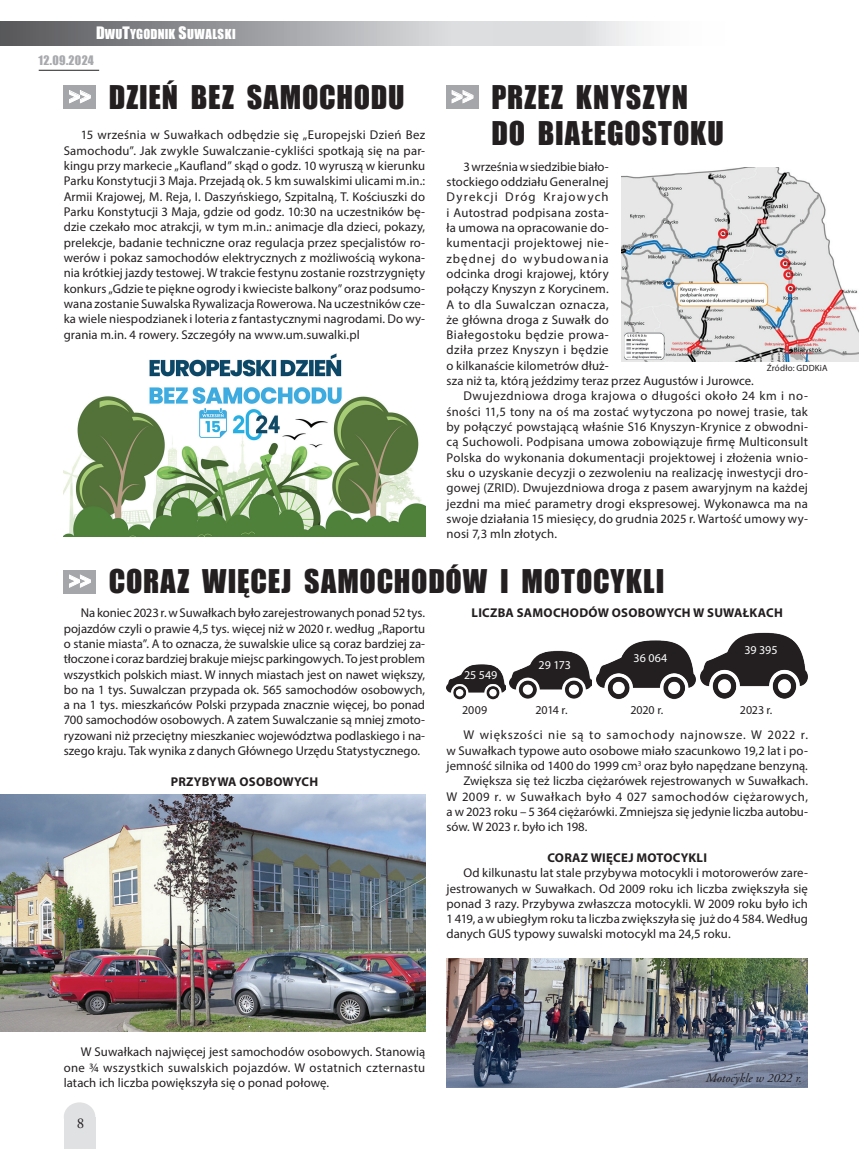
<style>
.page{position:relative;width:859px;height:1149px;background:#fff}
.page>*{position:absolute;margin:0;border:0;box-sizing:border-box;transform-origin:0 0}
.t1{font:30px/36px "Impact";letter-spacing:.03em;color:#231f20}
.t2{font:24.45px "Impact";color:#fff;scale:.87 1}
.t3{font:15px "Adobe Garamond Pro";color:#231f20}
.t4{font:12.75px/15.3px "Myriad Pro";letter-spacing:.015em;color:#231f20;text-align:justify}
.t5{font:12.75px "Myriad Pro";letter-spacing:.04em;color:#231f20}
.t6{font:700 12.75px "Myriad Pro";letter-spacing:.02em;color:#231f20}
.t7{font:12.75px "Myriad Pro";letter-spacing:-.005em;color:#231f20}
.t8{font:12.75px "Myriad Pro";letter-spacing:.035em;color:#231f20}
.t9{font:12.75px "Myriad Pro";letter-spacing:.055em;color:#231f20}
.t10{font:12.75px "Myriad Pro";letter-spacing:-.01em;color:#231f20}
.t11{font:12.75px "Myriad Pro";letter-spacing:.095em;color:#231f20}
.t12{font:12.75px "Myriad Pro";letter-spacing:.075em;color:#231f20}
.t13{font:12.6px "Impact";letter-spacing:.015em;color:#fff}
.t14{font:italic 12.6px "Adobe Garamond Pro";color:#231f20}
.t15{font:12px "Myriad Pro";letter-spacing:-.005em;color:#231f20}
.t16{font:12px "Myriad Pro";letter-spacing:-.005em;color:#fff}
.t17{font:12px "Impact";letter-spacing:.03em;color:#a8a9ad}
.t18{font:9px "Myriad Pro";letter-spacing:.02em;color:#231f20}
.s1{font-size:15.75px}
</style>
<div class="page">
<hr style="left:39px;top:70px;width:60px;height:1px;background:#231f20">
<div style="left:64px;top:1101px;width:31px;height:29px;background:#e0e1e3;border-radius:50%"></div>
<div style="left:64px;top:1116px;width:31px;height:32px;background:#e0e1e3"></div>
<svg style="left:0;top:21px;width:641px;height:24px;background:#acadb0"></svg>
<img style="left:0;top:794px;width:425px;height:237px">
<img style="left:446px;top:664px;width:60px;height:35px">
<img style="left:510px;top:650px;width:82px;height:49px">
<img style="left:596px;top:640px;width:99px;height:60px">
<img style="left:700px;top:632px;width:108px;height:67px">
<img style="left:446px;top:958px;width:362px;height:128px">
<div style="left:64px;top:569px;width:32px;height:24px;background:#a5a6aa"></div>
<svg style="left:69px;top:574px;width:22px;height:13px"></svg>
<div style="left:64px;top:85px;width:32px;height:24px;background:#a5a6aa"></div>
<svg style="left:69px;top:90px;width:22px;height:13px"></svg>
<div style="left:446px;top:85px;width:33px;height:24px;background:#a5a6aa"></div>
<svg style="left:452px;top:90px;width:21px;height:13px"></svg>
<img style="left:621px;top:168px;width:238px;height:193px">
<img style="left:624px;top:333px;width:40px;height:27px">
<img style="left:64px;top:353px;width:361px;height:183px">
<p class="t13" style="left:96px;top:25px;width:141px"><span class="s1">D</span>WU<span class="s1">T</span>YGODNIK <span class="s1">S</span>UWALSKI</p>
<p class="t17" style="left:38px;top:51px;width:57px">12.09.2024</p>
<h1 class="t1" style="left:109px;top:78px;width:297px">DZIEŃ BEZ SAMOCHODU</h1>
<p class="t4" style="left:64px;top:127px;width:363px;text-indent:17px">15 września w Suwałkach odbędzie się „Europejski Dzień Bez Samochodu”. Jak zwykle Suwalczanie-cykliści spotkają się na par&shy;kingu przy markecie „Kaufland” skąd o godz. 10 wyruszą w kierunku Parku Konstytucji 3 Maja. Przejadą ok. 5 km suwalskimi ulicami m.in.:<br>Armii Krajowej, M. Reja, I. Daszyńskiego, Szpitalną, T. Kościuszki do Parku Konstytucji 3 Maja, gdzie od godz. 10:30 na uczestników bę&shy;dzie czekało moc atrakcji, w tym m.in.: animacje dla dzieci, pokazy, prelekcje, badanie techniczne oraz regulacja przez specjalistów ro&shy;werów i pokaz samochodów elektrycznych z możliwością wykona&shy;nia krótkiej jazdy testowej. W trakcie festynu zostanie rozstrzygnięty konkurs „Gdzie te piękne ogrody i kwieciste balkony” oraz podsumo&shy;wana zostanie Suwalska Rywalizacja Rowerowa. Na uczestników cze&shy;ka wiele niespodzianek i loteria z fantastycznymi nagrodami. Do wy&shy;grania m.in. 4 rowery. Szczegóły na www.um.suwalki.pl</p>
<h2 class="t2" style="left:69px;top:78px;width:27px">&gt;&gt;</h2>
<h1 class="t1" style="left:491px;top:78px;width:234px">PRZEZ KNYSZYN<br>DO BIAŁEGOSTOKU</h1>
<p class="t4" style="left:463px;top:158px;width:147px">3 września w siedzibie biało-</p>
<p class="t4" style="left:446px;top:174px;width:164px">stockiego oddziału Generalnej</p>
<p class="t11" style="left:446px;top:189px;width:164px">Dyrekcji Dróg Krajowych</p>
<p class="t4" style="left:446px;top:204px;width:164px">i Autostrad podpisana zosta-</p>
<p class="t4" style="left:446px;top:220px;width:164px">ła umowa na opracowanie do-</p>
<p class="t8" style="left:446px;top:235px;width:164px">kumentacji projektowej nie-</p>
<p class="t12" style="left:446px;top:250px;width:164px">zbędnej do wybudowania</p>
<p class="t4" style="left:446px;top:266px;width:164px">odcinka drogi krajowej, który</p>
<p class="t4" style="left:446px;top:281px;width:164px">połączy Knyszyn z Korycinem.</p>
<p class="t4" style="left:446px;top:296px;width:164px">A to dla Suwalczan oznacza,</p>
<p class="t4" style="left:446px;top:311px;width:164px">że główna droga z Suwałk do</p>
<p class="t5" style="left:446px;top:327px;width:164px">Białegostoku będzie prowa-</p>
<p class="t8" style="left:446px;top:342px;width:164px">dziła przez Knyszyn i będzie</p>
<p class="t4" style="left:446px;top:357px;width:164px">o kilkanaście kilometrów dłuż-</p>
<p class="t4" style="left:446px;top:373px;width:309px">sza niż ta, którą jeździmy teraz przez Augustów i Jurowce.</p>
<p class="t5" style="left:463px;top:388px;width:346px">Dwujezdniowa droga krajowa o długości około 24 km i no-</p>
<p class="t4" style="left:446px;top:403px;width:363px">śności 11,5 tony na oś ma zostać wytyczona po nowej trasie, tak</p>
<p class="t4" style="left:446px;top:419px;width:363px">by połączyć powstającą właśnie S16 Knyszyn-Krynice z obwodni-</p>
<p class="t4" style="left:446px;top:434px;width:363px">cą Suchowoli. Podpisana umowa zobowiązuje firmę Multiconsult</p>
<p class="t4" style="left:446px;top:449px;width:363px">Polska do wykonania dokumentacji projektowej i złożenia wnio-</p>
<p class="t4" style="left:446px;top:464px;width:363px">sku o uzyskanie decyzji o zezwoleniu na realizację inwestycji dro-</p>
<p class="t4" style="left:446px;top:480px;width:363px">gowej (ZRID). Dwujezdniowa droga z pasem awaryjnym na każdej</p>
<p class="t4" style="left:446px;top:495px;width:363px">jezdni ma mieć parametry drogi ekspresowej. Wykonawca ma na</p>
<p class="t4" style="left:446px;top:510px;width:363px">swoje działania 15 miesięcy, do grudnia 2025 r. Wartość umowy wy-</p>
<p class="t4" style="left:446px;top:526px;width:112px">nosi 7,3 mln złotych.</p>
<h2 class="t2" style="left:451px;top:78px;width:27px">&gt;&gt;</h2>
<p class="t18" style="left:767px;top:363px;width:63px">Źródło: GDDKiA</p>
<h2 class="t2" style="left:69px;top:562px;width:27px">&gt;&gt;</h2>
<h1 class="t1" style="left:109px;top:562px;width:557px">CORAZ WIĘCEJ SAMOCHODÓW I MOTOCYKLI</h1>
<p class="t4" style="left:64px;top:605px;width:363px;text-indent:17px">Na koniec 2023 r. w Suwałkach było zarejestrowanych ponad 52 tys. pojazdów czyli o prawie 4,5 tys. więcej niż w 2020 r. według „Raportu o stanie miasta”. A to oznacza, że suwalskie ulice są coraz bardziej za&shy;tłoczone i coraz bardziej brakuje miejsc parkingowych. To jest problem wszystkich polskich miast. W innych miastach jest on nawet większy, bo na 1 tys. Suwalczan przypada ok. 565 samochodów osobowych, a na 1 tys. mieszkańców Polski przypada znacznie więcej, bo ponad 700 samochodów osobowych. A zatem Suwalczanie są mniej zmoto&shy;ryzowani niż przeciętny mieszkaniec województwa podlaskiego i na&shy;szego kraju. Tak wynika z danych Głównego Urzędu Statystycznego.</p>
<p class="t6" style="left:171px;top:772px;width:149px">PRZYBYWA OSOBOWYCH</p>
<p class="t6" style="left:472px;top:604px;width:313px">LICZBA SAMOCHODÓW OSOBOWYCH W SUWAŁKACH</p>
<p class="t16" style="left:464px;top:667px;width:35px">25 549</p>
<p class="t16" style="left:538px;top:657px;width:34px">29 173</p>
<p class="t16" style="left:634px;top:650px;width:35px">36 064</p>
<p class="t16" style="left:744px;top:642px;width:34px">39 395</p>
<p class="t15" style="left:462px;top:702px;width:27px">2009</p>
<p class="t15" style="left:535px;top:702px;width:34px">2014 r.</p>
<p class="t15" style="left:630px;top:702px;width:34px">2020 r.</p>
<p class="t15" style="left:740px;top:702px;width:34px">2023 r.</p>
<p class="t9" style="left:463px;top:727px;width:346px">W większości nie są to samochody najnowsze. W 2022 r.</p>
<p class="t4" style="left:446px;top:742px;width:363px">w Suwałkach typowe auto osobowe miało szacunkowo 19,2 lat i po-</p>
<p class="t4" style="left:446px;top:757px;width:363px">jemność silnika od 1400 do 1999 cm<sup>3</sup> oraz było napędzane benzyną.</p>
<p class="t4" style="left:463px;top:773px;width:346px">Zwiększa się też liczba ciężarówek rejestrowanych w Suwałkach.</p>
<p class="t5" style="left:446px;top:788px;width:363px">W 2009 r. w Suwałkach było 4 027 samochodów ciężarowych,</p>
<p class="t7" style="left:446px;top:803px;width:363px">a w 2023 roku – 5 364 ciężarówki. Zmniejsza się jedynie liczba autobu-</p>
<p class="t10" style="left:446px;top:818px;width:142px">sów. W 2023 r. było ich 198.</p>
<p class="t6" style="left:547px;top:849px;width:161px">CORAZ WIĘCEJ MOTOCYKLI</p>
<p class="t4" style="left:446px;top:864px;width:363px;text-indent:17px">Od kilkunastu lat stale przybywa motocykli i motorowerów zare&shy;jestrowanych w Suwałkach. Od 2009 roku ich liczba zwiększyła się ponad 3 razy. Przybywa zwłaszcza motocykli. W 2009 roku było ich 1 419, a w ubiegłym roku ta liczba zwiększyła się już do 4 584. Według danych GUS typowy suwalski motocykl ma 24,5 roku.</p>
<p class="t4" style="left:64px;top:1043px;width:363px;text-indent:17px">W Suwałkach najwięcej jest samochodów osobowych. Stanowią one ¾ wszystkich suwalskich pojazdów. W ostatnich czternastu latach ich liczba powiększyła się o ponad połowę.</p>
<p class="t3" style="left:77px;top:1113px;width:9px">8</p>
<p class="t14" style="left:706px;top:1069px;width:98px">Motocykle w 2022 r.</p>
</div>
